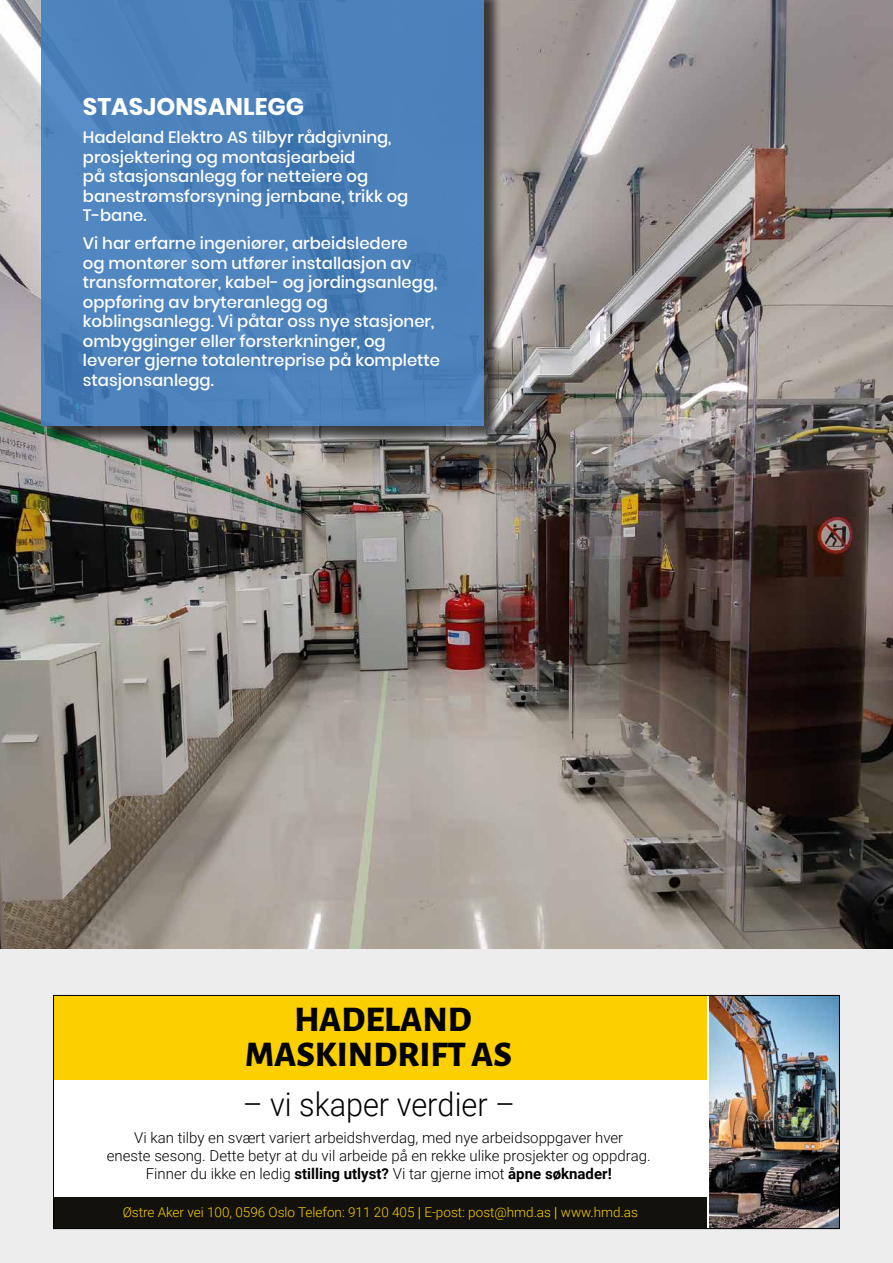
<style>
.page{position:relative;width:893px;height:1263px;background:#fff}
.page>*{position:absolute;margin:0;border:0;box-sizing:border-box;transform-origin:0 0}
.t1{font:800 36.3px/35px "Alegreya Sans SC";color:#010202;text-align:center}
.t2{font:300 32.7px "Roboto";color:#010202;scale:.94 1}
.t3{font:700 24px "Poppins";color:#fff}
.t4{font:500 16.5px/19.5px "Poppins";color:#fff}
.t5{font:300 15px/18px "Roboto";color:#000;text-align:center}
.t6{font:300 13.5px "Roboto";color:#fccf00}
.s1{font-weight:700}
.s2{font-family:"Work Sans";font-weight:400}
</style>
<div class="page">
<div style="left:0;top:947px;width:893px;height:316px;background:#ededed"></div>
<img style="left:0;top:0;width:893px;height:948px">
<div style="left:44px;top:0;width:458px;height:444px;background:#000;opacity:.75"></div>
<svg style="left:41px;top:0;width:443px;height:425px;background:#4b81bb"></svg>
<div style="left:54px;top:995px;width:785px;height:233px;background:#fff"></div>
<div style="left:54px;top:1197px;width:653px;height:31px;background:#12110c"></div>
<div style="left:54px;top:995px;width:653px;height:85px;background:#fccf00"></div>
<img style="left:709px;top:997px;width:128px;height:229px">
<div style="left:53px;top:995px;width:787px;height:234px;border:1px solid #000"></div>
<h3 class="t3" style="left:83px;top:93px;width:223px">STASJONSANLEGG</h3>
<p class="t4" style="left:83px;top:128px;width:327px">Hadeland Elektro AS tilbyr rådgivning, prosjektering og montasjearbeid<br>på stasjonsanlegg for netteiere og banestrømsforsyning jernbane, trikk og<br>T-bane.</p>
<p class="t4" style="left:83px;top:234px;width:359px">Vi har erfarne ingeniører, arbeidsledere<br>og montører som utfører installasjon av transformatorer, kabel- og jordingsanlegg, oppføring av bryteranlegg og koblingsanlegg. Vi påtar oss nye stasjoner, ombygginger eller forsterkninger, og leverer gjerne totalentreprise på komplette stasjonsanlegg.</p>
<h1 class="t1" style="left:245px;top:999px;width:268px">HADELAND<br>MASKINDRIFT AS</h1>
<h2 class="t2" style="left:243px;top:1081px;width:291px">– vi skaper verdier –</h2>
<p class="t5" style="left:107px;top:1128px;width:545px">Vi kan tilby en svært variert arbeidshverdag, med nye arbeidsoppgaver hver<br>eneste sesong. Dette betyr at du vil arbeide på en rekke ulike prosjekter og oppdrag.<br>Finner du ikke en ledig <span class="s1">stilling utlyst?</span> Vi tar gjerne imot <span class="s1">åpne søknader!</span></p>
<p class="t6" style="left:123px;top:1202px;width:517px">Østre Aker vei 100, 0596 Oslo Telefon: 911 20 405 <span class="s2">|</span> E-post: post@hmd.as <span class="s2">|</span> www.hmd.as</p>
</div>
